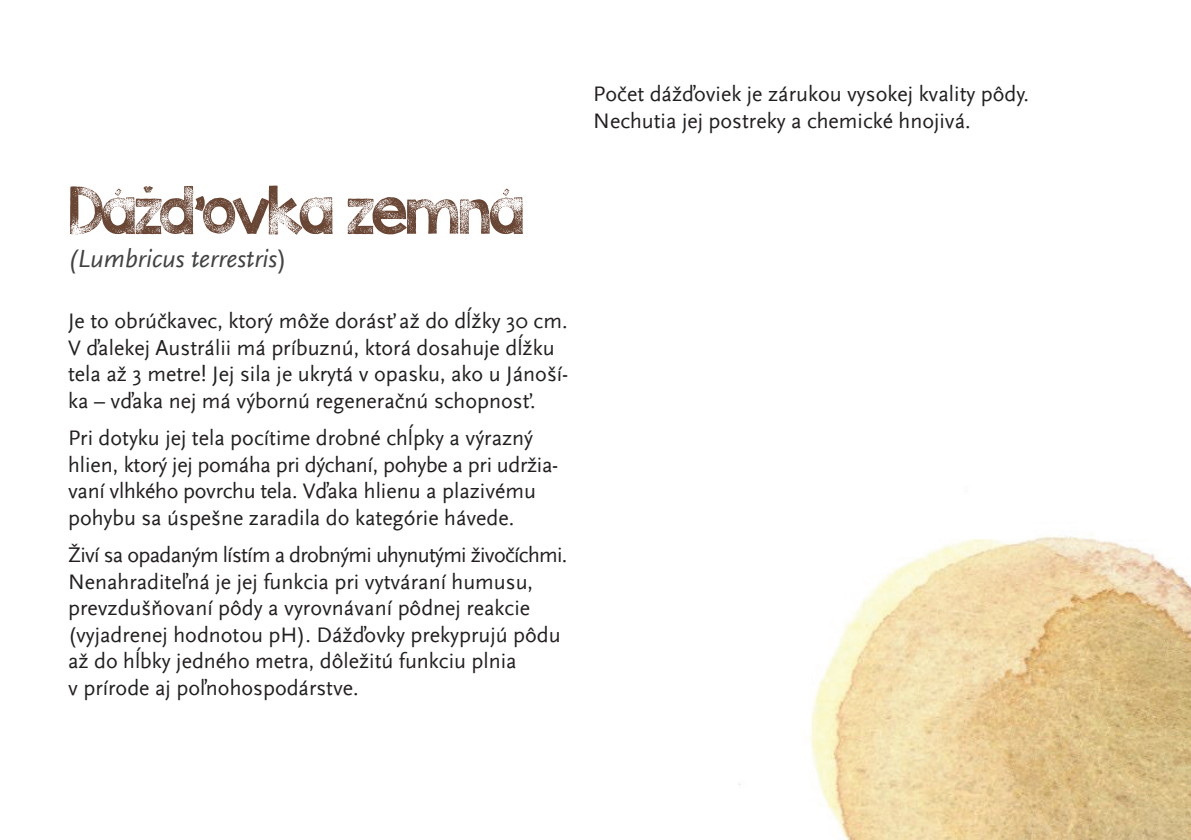
<style>
.page{position:relative;width:1191px;height:840px;background:#fff}
.page>*{position:absolute;margin:0;border:0;box-sizing:border-box;transform-origin:0 0}
.t1{font:53px "KGTRIBECASTAMP";letter-spacing:-.075em;color:#694533}
.t2{font:26px "Scala Sans Regular Italic CE";color:#414243}
.t3{font:22px/26.4px "Scala Sans Regular CE";color:#231f20}
.s1{font-family:"Scala Sans Regular CE"}
</style>
<div class="page">
<img style="left:739px;top:535px;width:452px;height:304px">
<p class="t1" style="left:68px;top:174px;width:458px">Dážďovka zemná</p>
<p class="t2" style="left:68px;top:242px;width:220px">(Lumbricus terrestris<span class="s1">)</span></p>
<p class="t3" style="left:68px;top:307px;width:502px">Je to obrúčkavec, ktorý môže dorásť až do dĺžky 30 cm.<br>V ďalekej Austrálii má príbuznú, ktorá dosahuje dĺžku tela až 3 metre! Jej sila je ukrytá v opasku, ako u Jánoší&shy;ka – vďaka nej má výbornú regeneračnú schopnosť.</p>
<p class="t3" style="left:68px;top:424px;width:492px">Pri dotyku jej tela pocítime drobné chĺpky a výrazný hlien, ktorý jej pomáha pri dýchaní, pohybe a pri udržia&shy;vaní vlhkého povrchu tela. Vďaka hlienu a plazivému pohybu sa úspešne zaradila do kategórie hávede.</p>
<p class="t3" style="left:68px;top:541px;width:501px">Živí sa opadaným lístím a drobnými uhynutými živočíchmi.<br>Nenahraditeľná je jej funkcia pri vytváraní humusu, prevzdušňovaní pôdy a vyrovnávaní pôdnej reakcie (vyjadrenej hodnotou pH). Dážďovky prekyprujú pôdu až do hĺbky jedného metra, dôležitú funkciu plnia<br>v prírode aj poľnohospodárstve.</p>
<p class="t3" style="left:593px;top:80px;width:437px">Počet dážďoviek je zárukou vysokej kvality pôdy.<br>Nechutia jej postreky a chemické hnojivá.</p>
</div>
